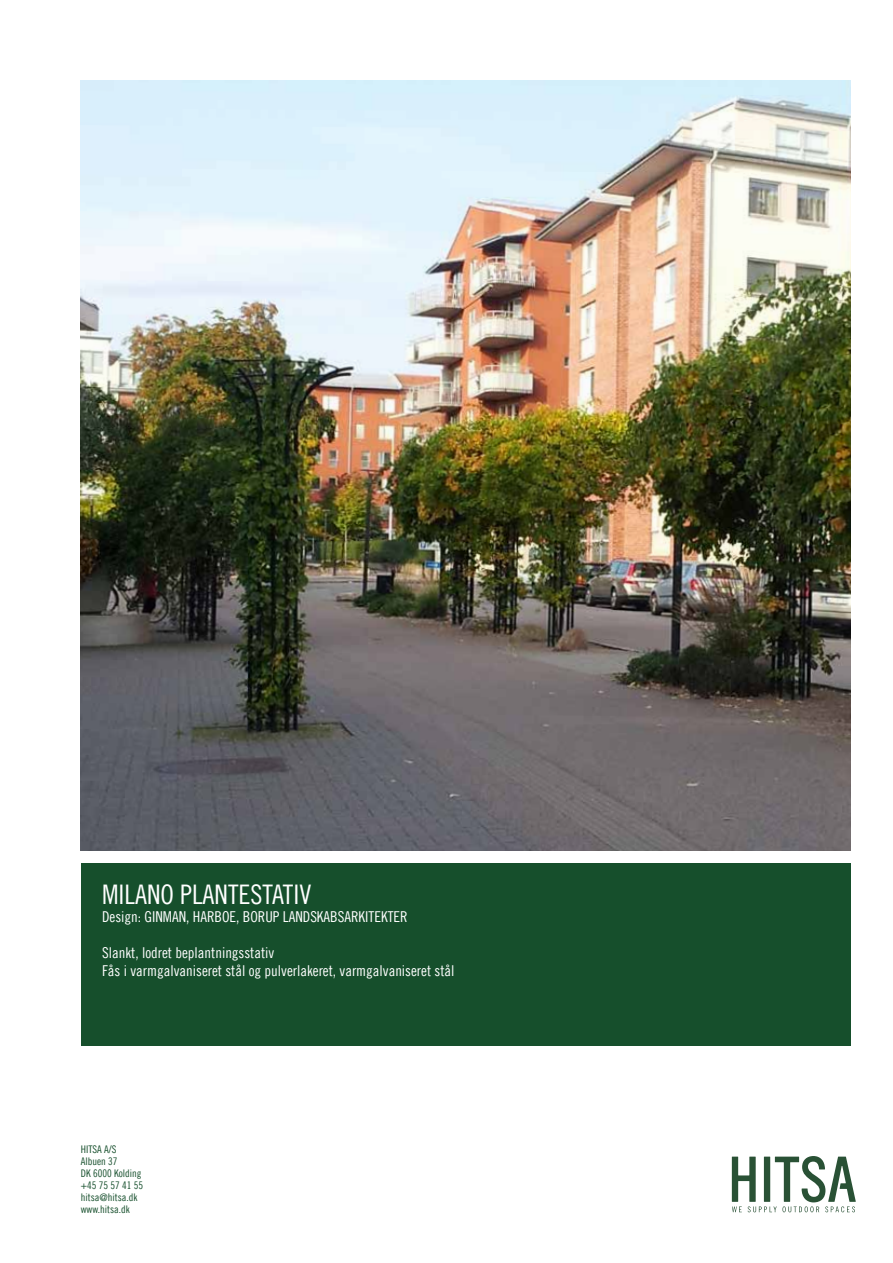
<style>
.page{position:relative;width:893px;height:1263px;background:#fff}
.page>*{position:absolute;margin:0;border:0;box-sizing:border-box;transform-origin:0 0}
.t1{font:27px "Trade Gothic LT Pro Cn 18";color:#fff}
.t2{font:15px/18px "Trade Gothic LT Pro Cn 18";color:#fff}
.t3{font:10.5px/12px "Trade Gothic LT Pro Cn 18";color:#164f2c}
</style>
<div class="page">
<div style="left:81px;top:863px;width:769px;height:183px;background:#164f2c"></div>
<img style="left:81px;top:81px;width:769px;height:769px">
<svg style="left:732px;top:1156px;width:124px;height:56px"></svg>
<h1 class="t1" style="left:102px;top:878px;width:211px">MILANO PLANTESTATIV</h1>
<p class="t2" style="left:102px;top:907px;width:307px">Design: GINMAN, HARBOE, BORUP LANDSKABSARKITEKTER</p>
<p class="t2" style="left:102px;top:943px;width:354px">Slankt, lodret beplantningsstativ<br>Fås i varmgalvaniseret stål og pulverlakeret, varmgalvaniseret stål</p>
<p class="t3" style="left:81px;top:1143px;width:64px">HITSA A/S<br>Albuen 37<br>DK 6000 Kolding +45 75 57 41 55 hitsa@hitsa.dk www.hitsa.dk</p>
</div>
